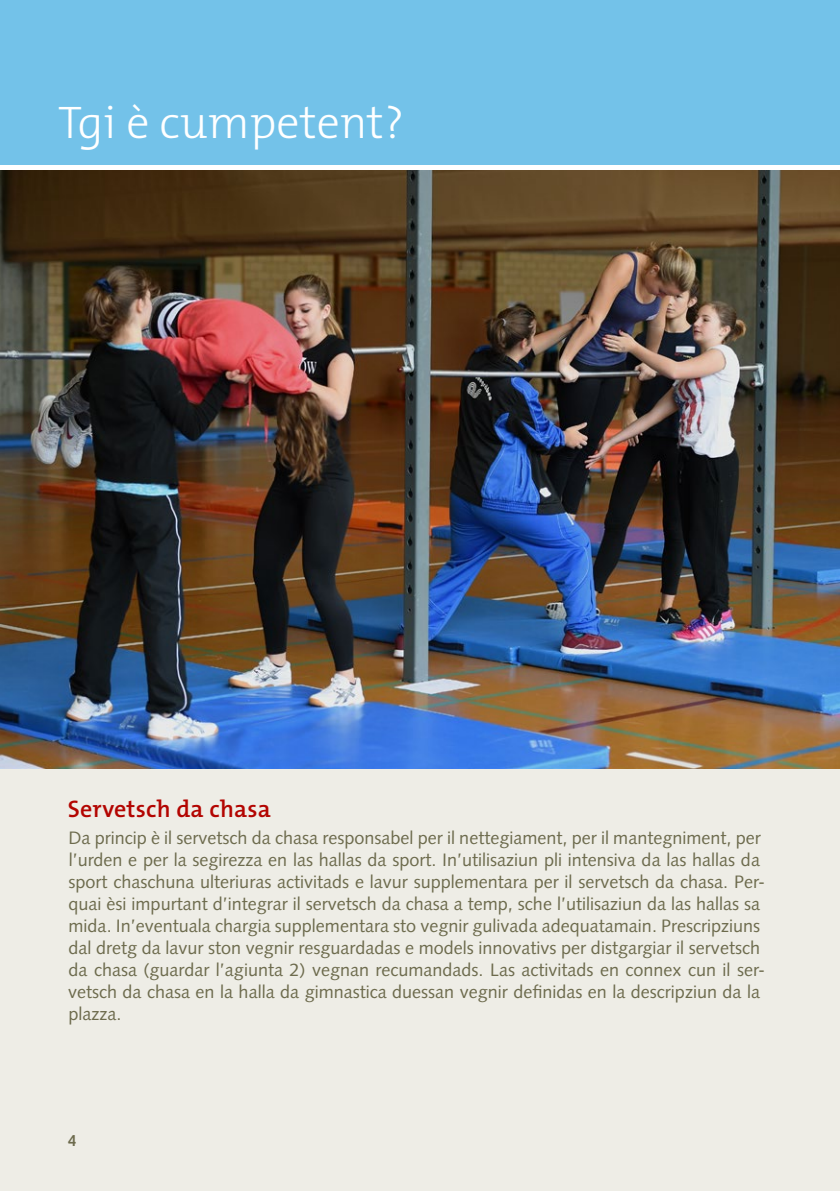
<style>
.page{position:relative;width:840px;height:1191px;background:#fff}
.page>*{position:absolute;margin:0;border:0;box-sizing:border-box;transform-origin:0 0}
.t1{font:300 46px "The Mix B W3";color:#fff}
.t2{font:600 24px "The Mix B W6";letter-spacing:.01em;color:#b30501}
.t3{font:18px/22px "Syntax";color:#6d6b4d}
.t4{font:700 16px "Syntax";color:#6d6b4d;scale:.95 1}
</style>
<div class="page">
<div style="left:0;top:170px;width:839px;height:1021px;background:#eeede6"></div>
<div style="left:0;top:0;width:839px;height:164px;background:#73c2e9"></div>
<img style="left:0;top:170px;width:839px;height:598px">
<h1 class="t1" style="left:58px;top:93px;width:347px">Tgi è cumpetent?</h1>
<h2 class="t2" style="left:68px;top:793px;width:204px">Servetsch da chasa</h2>
<p class="t3" style="left:68px;top:827px;width:698px">Da princip è il servetsch da chasa responsabel per il nettegiament, per il mantegniment, per l’urden e per la segirezza en las hallas da sport. In’utilisaziun pli intensiva da las hallas da sport chaschuna ulteriuras activitads e lavur supplementara per il servetsch da chasa. Per&shy;quai èsi impurtant d’integrar il servetsch da chasa a temp, sche l’utilisaziun da las hallas sa mida. In’eventuala chargia supplementara sto vegnir gulivada adequatamain. Prescripziuns dal dretg da lavur ston vegnir resguardadas e models innovativs per distgargiar il servetsch da chasa (guardar l’agiunta 2) vegnan recumandads. Las activitads en connex cun il ser&shy;vetsch da chasa en la halla da gimnastica duessan vegnir definidas en la descripziun da la plazza.</p>
<p class="t4" style="left:68px;top:1131px;width:10px">4</p>
</div>
